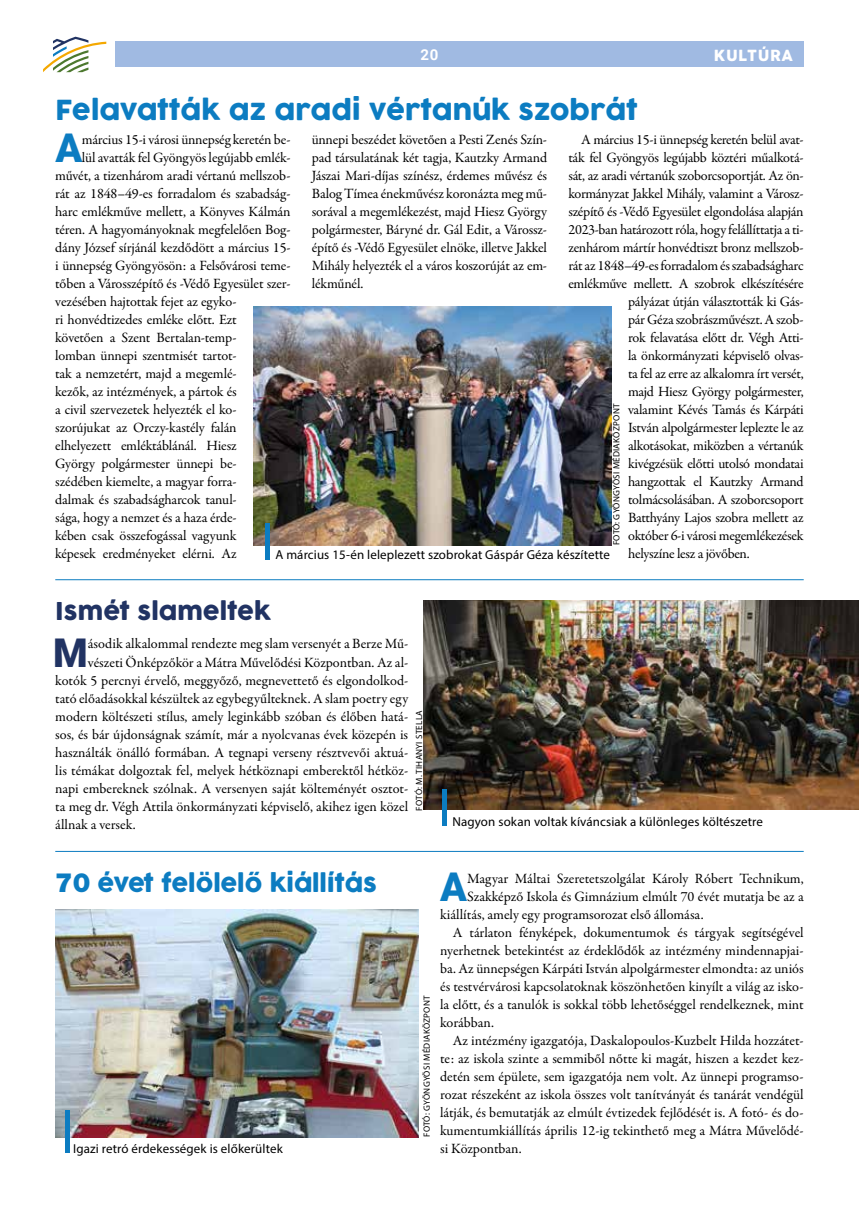
<style>
.page{position:relative;width:859px;height:1217px;background:#fff}
.page>*{position:absolute;margin:0;border:0;box-sizing:border-box;transform-origin:0 0}
.t1{font:900 39.6px "Roboto";color:#0c7cc1}
.t2{font:900 39.6px "Roboto";color:#213363}
.t3{font:27px "Cocogoose";color:#0c7cc1}
.t4{font:24px "Cocogoose";letter-spacing:-.01em;color:#0c7cc1}
.t5{font:24px "Cocogoose";color:#213363}
.t6{font:15px "Cocogoose";letter-spacing:.05em;color:#fff}
.t7{font:700 15px "Roboto";color:#fff}
.t8{font:14.25px/18px "Garamond Premr Pro";letter-spacing:-.01em;color:#000;text-align:justify}
.t9{font:12.9px "Myriad Pro";letter-spacing:.01em;color:#000}
.t10{font:9px "Myriad Pro";letter-spacing:.03em;color:#000}
.s1{font-family:"Nimbus Sans Nov Bla";font-size:28.5px}
</style>
<div class="page">
<div style="left:115px;top:41px;width:689px;height:26px;background:#a0bae2"></div>
<svg style="left:43px;top:37px;width:63px;height:35px"></svg>
<hr style="left:55px;top:579px;width:749px;height:1px;background:#0c7cc1">
<hr style="left:55px;top:850px;width:749px;height:1px;background:#0c7cc1">
<img style="left:55px;top:909px;width:364px;height:228px">
<div style="left:65px;top:1110px;width:5px;height:42px;background:#0c7cc1"></div>
<img style="left:254px;top:306px;width:357px;height:239px">
<div style="left:265px;top:522px;width:5px;height:37px;background:#0c7cc1"></div>
<img style="left:424px;top:600px;width:435px;height:209px">
<div style="left:442px;top:789px;width:5px;height:36px;background:#0c7cc1"></div>
<p class="t7" style="left:420px;top:44px;width:19px">20</p>
<p class="t6" style="left:714px;top:45px;width:81px">KULTÚRA</p>
<h2 class="t3" style="left:55px;top:91px;width:584px">Felavatták az aradi vértanúk szobrát</h2>
<h1 class="t1" style="left:55px;top:120px;width:28px">A</h1>
<p class="t8" style="left:82px;top:131px;width:210px">március 15-i városi ünnepség keretén be-</p>
<p class="t8" style="left:312px;top:131px;width:237px">ünnepi beszédet követően a Pesti Zenés Szín&shy;pad társulatának két tagja, Kautzky Armand Jászai Mari-díjas színész, érdemes művész és Balog Tímea énekművész koronázta meg mű&shy;sorával a megemlékezést, majd Hiesz György polgármester, Báryné dr. Gál Edit, a Várossz&shy;építő és -Védő Egyesület elnöke, illetve Jakkel Mihály helyezték el a város koszorúját az em&shy;lékműnél.</p>
<p class="t8" style="left:581px;top:131px;width:224px">A március 15-i ünnepség keretén belül avat-</p>
<p class="t8" style="left:568px;top:149px;width:237px">ták fel Gyöngyös legújabb köztéri műalkotá-</p>
<p class="t8" style="left:568px;top:167px;width:237px">sát, az aradi vértanúk szoborcsoportját. Az ön-</p>
<p class="t8" style="left:568px;top:185px;width:237px">kormányzat Jakkel Mihály, valamint a Város -</p>
<p class="t8" style="left:568px;top:203px;width:237px">szépítő és -Védő Egyesület elgondolása alapján</p>
<p class="t8" style="left:568px;top:221px;width:237px">2023-ban határozott róla, hogy felállíttatja a ti-</p>
<p class="t8" style="left:568px;top:239px;width:237px">zenhárom mártír honvédtiszt bronz mellszob-</p>
<p class="t8" style="left:568px;top:257px;width:237px">rát az 1848–49-es forradalom és szabadságharc</p>
<p class="t8" style="left:568px;top:275px;width:237px">emlékműve mellett. A szobrok elkészítésére</p>
<p class="t8" style="left:628px;top:293px;width:177px">pályázat útján választották ki Gás-</p>
<p class="t8" style="left:628px;top:311px;width:177px">pár Géza szobrászművészt. A szob-</p>
<p class="t8" style="left:628px;top:329px;width:177px">rok felavatása előtt dr. Végh Atti-</p>
<p class="t8" style="left:628px;top:347px;width:177px">la önkormányzati képviselő olvas-</p>
<p class="t8" style="left:628px;top:365px;width:177px">ta fel az erre az alkalomra írt versét,</p>
<p class="t8" style="left:628px;top:383px;width:177px">majd Hiesz György polgármester,</p>
<p class="t8" style="left:628px;top:401px;width:177px">valamint Kévés Tamás és Kárpáti</p>
<p class="t8" style="left:628px;top:419px;width:177px">István alpolgármester leplezte le az</p>
<p class="t8" style="left:628px;top:437px;width:177px">alkotásokat, miközben a vértanúk</p>
<p class="t8" style="left:628px;top:455px;width:177px">kivégzésük előtti utolsó mondatai</p>
<p class="t8" style="left:628px;top:473px;width:177px">hangzottak el Kautzky Armand</p>
<p class="t8" style="left:628px;top:491px;width:177px">tolmácsolásában. A szoborcsoport</p>
<p class="t8" style="left:628px;top:509px;width:177px">Batthyány Lajos szobra mellett az</p>
<p class="t8" style="left:628px;top:527px;width:177px">október 6-i városi megemlékezések</p>
<p class="t8" style="left:628px;top:545px;width:123px">helyszíne lesz a jövőben.</p>
<p class="t8" style="left:82px;top:149px;width:210px">lül avatták fel Gyöngyös legújabb emlék-</p>
<p class="t8" style="left:55px;top:167px;width:237px">művét, a tizenhárom aradi vértanú mellszob-</p>
<p class="t8" style="left:55px;top:185px;width:237px">rát az 1848–49-es forradalom és szabadság-</p>
<p class="t8" style="left:55px;top:203px;width:237px">harc emlékműve mellett, a Könyves Kálmán</p>
<p class="t8" style="left:55px;top:221px;width:237px">téren. A hagyományoknak megfelelően Bog-</p>
<p class="t8" style="left:55px;top:239px;width:237px">dány József sírjánál kezdődött a március 15-</p>
<p class="t8" style="left:55px;top:257px;width:237px">i ünnepség Gyöngyösön: a Felsővárosi teme-</p>
<p class="t8" style="left:55px;top:275px;width:237px">tőben a Városszépítő és -Védő Egyesület szer-</p>
<p class="t8" style="left:55px;top:293px;width:183px">vezésében hajtottak fejet az egyko-</p>
<p class="t8" style="left:55px;top:311px;width:183px">ri honvédtizedes emléke előtt. Ezt</p>
<p class="t8" style="left:55px;top:329px;width:183px">követően a Szent Bertalan-temp-</p>
<p class="t8" style="left:55px;top:347px;width:183px">lomban ünnepi szentmisét tartot-</p>
<p class="t8" style="left:55px;top:365px;width:183px">tak a nemzetért, majd a megemlé-</p>
<p class="t8" style="left:55px;top:383px;width:183px">kezők, az intézmények, a pártok és</p>
<p class="t8" style="left:55px;top:401px;width:183px">a civil szervezetek helyezték el ko-</p>
<p class="t8" style="left:55px;top:419px;width:183px">szorújukat az Orczy-kastély falán</p>
<p class="t8" style="left:55px;top:437px;width:183px">elhelyezett emléktáblánál. Hiesz</p>
<p class="t8" style="left:55px;top:455px;width:183px">György polgármester ünnepi be-</p>
<p class="t8" style="left:55px;top:473px;width:183px">szédében kiemelte, a magyar forra-</p>
<p class="t8" style="left:55px;top:491px;width:183px">dalmak és szabadságharcok tanul-</p>
<p class="t8" style="left:55px;top:509px;width:183px">sága, hogy a nemzet és a haza érde-</p>
<p class="t8" style="left:55px;top:527px;width:183px">kében csak összefogással vagyunk</p>
<p class="t8" style="left:55px;top:545px;width:183px">képesek eredményeket elérni. Az</p>
<p class="t10" style="left:611px;top:545px;width:143px;rotate:-90deg">FOTÓ: GYÖNGYÖSI MÉDIAKÖZPONT</p>
<p class="t9" style="left:275px;top:547px;width:336px">A március 15-én leleplezett szobrokat Gáspár Géza készítette</p>
<h3 class="t5" style="left:55px;top:594px;width:217px">Ismét slameltek</h3>
<h1 class="t2" style="left:53px;top:624px;width:36px">M</h1>
<p class="t8" style="left:88px;top:635px;width:322px">ásodik alkalommal rendezte meg slam versenyét a Berze Mű-</p>
<p class="t8" style="left:88px;top:653px;width:322px">vészeti Önképzőkör a Mátra Művelődési Központban. Az al-</p>
<p class="t8" style="left:55px;top:671px;width:354px">kotók 5 percnyi érvelő, meggyőző, megnevettető és elgondolkod-</p>
<p class="t8" style="left:55px;top:689px;width:354px">tató előadásokkal készültek az egybegyűlteknek. A slam poetry egy</p>
<p class="t8" style="left:55px;top:707px;width:354px">modern költészeti stílus, amely leginkább szóban és élőben hatá-</p>
<p class="t8" style="left:55px;top:725px;width:354px">sos, és bár újdonságnak számít, már a nyolcvanas évek közepén is</p>
<p class="t8" style="left:55px;top:743px;width:354px">használták önálló formában. A tegnapi verseny résztvevői aktuá-</p>
<p class="t8" style="left:55px;top:761px;width:354px">lis témákat dolgoztak fel, melyek hétköznapi emberektől hétköz-</p>
<p class="t8" style="left:55px;top:779px;width:354px">napi embereknek szólnak. A versenyen saját költeményét osztot-</p>
<p class="t8" style="left:55px;top:797px;width:354px">ta meg dr. Végh Attila önkormányzati képviselő, akihez igen közel</p>
<p class="t8" style="left:55px;top:815px;width:82px">állnak a versek.</p>
<p class="t9" style="left:452px;top:813px;width:312px">Nagyon sokan voltak kíváncsiak a különleges költészetre</p>
<p class="t10" style="left:413px;top:810px;width:102px;rotate:-90deg">FOTÓ: M. TIHANYI STELLA</p>
<h3 class="t4" style="left:55px;top:866px;width:323px"><span class="s1">70</span> évet felölelő kiállítás</h3>
<h1 class="t1" style="left:440px;top:858px;width:28px">A</h1>
<p class="t8" style="left:467px;top:869px;width:338px">Magyar Máltai Szeretetszolgálat Károly Róbert Technikum,</p>
<p class="t8" style="left:467px;top:887px;width:338px">Szakképző Iskola és Gimnázium elmúlt 70 évét mutatja be az a</p>
<p class="t8" style="left:440px;top:905px;width:265px">kiállítás, amely egy programsorozat első állomása.</p>
<p class="t8" style="left:453px;top:923px;width:352px">A tárlaton fényképek, dokumentumok és tárgyak segítségével</p>
<p class="t8" style="left:440px;top:941px;width:365px">nyerhetnek betekintést az érdeklődők az intézmény mindennapjai-</p>
<p class="t8" style="left:440px;top:959px;width:365px">ba. Az ünnepségen Kárpáti István alpolgármester elmondta: az uniós</p>
<p class="t8" style="left:440px;top:977px;width:365px">és testvérvárosi kapcsolatoknak köszönhetően kinyílt a világ az isko-</p>
<p class="t8" style="left:440px;top:995px;width:365px">la előtt, és a tanulók is sokkal több lehetőséggel rendelkeznek, mint</p>
<p class="t8" style="left:440px;top:1013px;width:55px">korábban.</p>
<p class="t8" style="left:453px;top:1031px;width:352px">Az intézmény igazgatója, Daskalopoulos-Kuzbelt Hilda hozzátet-</p>
<p class="t8" style="left:440px;top:1049px;width:365px">te: az iskola szinte a semmiből nőtte ki magát, hiszen a kezdet kez-</p>
<p class="t8" style="left:440px;top:1067px;width:365px">detén sem épülete, sem igazgatója nem volt. Az ünnepi programso-</p>
<p class="t8" style="left:440px;top:1085px;width:365px">rozat részeként az iskola összes volt tanítványát és tanárát vendégül</p>
<p class="t8" style="left:440px;top:1103px;width:365px">látják, és bemutatják az elmúlt évtizedek fejlődését is. A fotó- és do-</p>
<p class="t8" style="left:440px;top:1121px;width:365px">kumentumkiállítás április 12-ig tekinthető meg a Mátra Művelődé-</p>
<p class="t8" style="left:440px;top:1139px;width:83px">si Központban.</p>
<p class="t10" style="left:421px;top:1136px;width:143px;rotate:-90deg">FOTÓ: GYÖNGYÖSI MÉDIAKÖZPONT</p>
<p class="t9" style="left:73px;top:1140px;width:211px">Igazi retró érdekességek is előkerültek</p>
</div>
